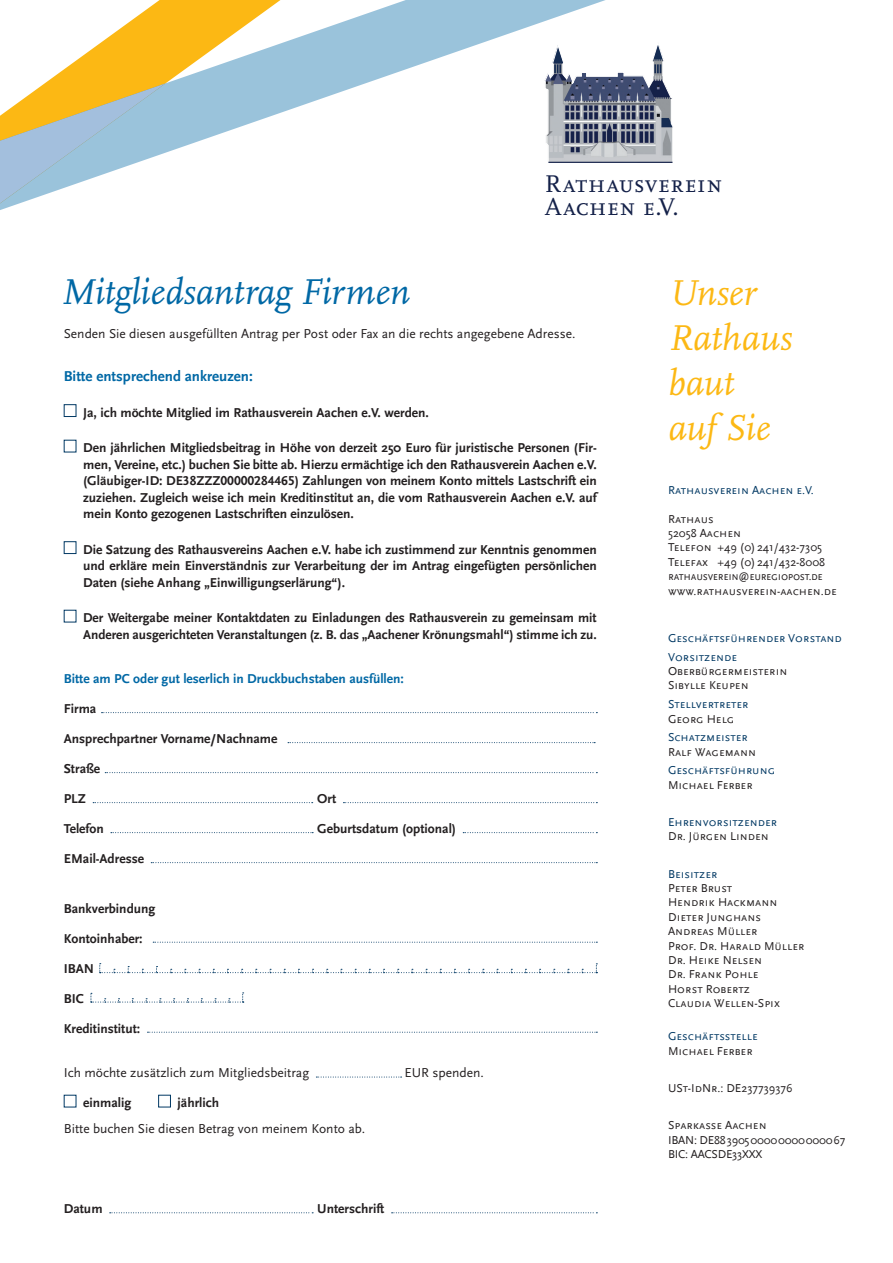
<style>
.page{position:relative;width:893px;height:1263px;background:#fff}
.page>*{position:absolute;margin:0;border:0;box-sizing:border-box;transform-origin:0 0}
.t1{font:italic 37.5px/45px "Scala";letter-spacing:-.01em;color:#fcb814}
.t2{font:italic 37.5px "Scala";color:#0068a5}
.t3{font:25.2px/23.5px "Scala Caps";letter-spacing:.005em;color:#142149}
.t4{font:700 15px "Scala Sans";color:#0068a5}
.t5{font:700 13.5px/16.5px "Scala Sans";color:#231f20;text-align:justify}
.t6{font:13.5px "Scala Sans";color:#231f20}
.t7{font:700 13.5px "Scala Sans";color:#0068a5}
.t8{font:12px/14.4px "Scala Sans Caps";color:#231f20}
.t9{font:12px/18.6px "Scala Sans Caps";color:#013863}
.t10{font:12px/14.4px "Scala Sans Caps";letter-spacing:-.02em;color:#231f20}
.s1{font-family:"Scala Sans Figures"}
</style>
<div class="page">
<svg style="left:661px;top:52px;width:12px;height:111px"></svg>
<hr style="left:548px;top:162px;width:124px;height:1px;background:#142149">
<div style="left:64px;top:404px;width:12px;height:13px;border:1px solid #013863"></div>
<div style="left:64px;top:541px;width:12px;height:13px;border:1px solid #013863"></div>
<svg style="left:102px;top:712px;width:495px;height:1px"></svg>
<svg style="left:288px;top:742px;width:307px;height:1px"></svg>
<svg style="left:105px;top:772px;width:492px;height:1px"></svg>
<svg style="left:93px;top:802px;width:220px;height:1px"></svg>
<svg style="left:343px;top:802px;width:254px;height:1px"></svg>
<svg style="left:111px;top:832px;width:202px;height:1px"></svg>
<svg style="left:463px;top:832px;width:134px;height:1px"></svg>
<svg style="left:151px;top:862px;width:446px;height:1px"></svg>
<svg style="left:153px;top:942px;width:444px;height:1px"></svg>
<svg style="left:147px;top:1032px;width:450px;height:1px"></svg>
<svg style="left:316px;top:1077px;width:86px;height:1px"></svg>
<div style="left:158px;top:1095px;width:13px;height:12px;border:1px solid #013863"></div>
<svg style="left:110px;top:1212px;width:203px;height:1px"></svg>
<svg style="left:392px;top:1212px;width:205px;height:1px"></svg>
<svg style="left:99px;top:963px;width:498px;height:10px"></svg>
<svg style="left:91px;top:992px;width:153px;height:11px"></svg>
<svg style="left:0;top:0;width:661px;height:210px"></svg>
<svg style="left:0;top:83px;width:165px;height:120px"></svg>
<h2 class="t3" style="left:545px;top:172px;width:179px">Rathausverein<br>Aachen e.V.</h2>
<h1 class="t2" style="left:62px;top:273px;width:350px">Mitgliedsantrag Firmen</h1>
<p class="t6" style="left:64px;top:326px;width:513px">Senden Sie diesen ausgefüllten Antrag per Post oder Fax an die rechts angegebene Adresse.</p>
<p class="t4" style="left:64px;top:368px;width:191px">Bitte entsprechend ankreuzen:</p>
<p class="t5" style="left:83px;top:405px;width:347px">Ja, ich möchte Mitglied im Rathausverein Aachen e.V. werden.</p>
<p class="t5" style="left:83px;top:440px;width:515px">Den jährlichen Mitgliedsbeitrag in Höhe von derzeit 250 Euro für juristische Personen (Fir&shy;men, Vereine, etc.) buchen Sie bitte ab. Hierzu ermächtige ich den Rathausverein Aachen e.V. (Gläubiger-ID: DE<span class="s1">38</span>ZZZ<span class="s1">00000284465</span>) Zahlungen von meinem Konto mittels Lastschrift ein zuziehen. Zugleich weise ich mein Kreditinstitut an, die vom Rathausverein Aachen e.V. auf mein Konto gezogenen Lastschriften einzulösen.</p>
<p class="t5" style="left:83px;top:542px;width:515px">Die Satzung des Rathausvereins Aachen e.V. habe ich zustimmend zur Kenntnis genommen und erkläre mein Einverständnis zur Verarbeitung der im Antrag eingefügten persönlichen Daten (siehe Anhang „Einwilligungserlärung“).</p>
<p class="t5" style="left:83px;top:610px;width:515px">Der Weitergabe meiner Kontaktdaten zu Einladungen des Rathausverein zu gemeinsam mit<br>Anderen ausgerichteten Veranstaltungen (z. B. das „Aachener Krönungsmahl“) stimme ich zu.</p>
<p class="t7" style="left:64px;top:671px;width:342px">Bitte am PC oder gut leserlich in Druckbuchstaben ausfüllen:</p>
<p class="t5" style="left:64px;top:701px;width:34px">Firma</p>
<p class="t5" style="left:64px;top:731px;width:215px">Ansprechpartner Vorname/Nachname</p>
<p class="t5" style="left:64px;top:761px;width:38px">Straße</p>
<p class="t5" style="left:64px;top:791px;width:24px">PLZ</p>
<p class="t5" style="left:317px;top:791px;width:21px">Ort</p>
<p class="t5" style="left:64px;top:821px;width:42px">Telefon</p>
<p class="t5" style="left:317px;top:821px;width:140px">Geburtsdatum (optional)</p>
<p class="t5" style="left:64px;top:851px;width:82px">EMail-Adresse</p>
<p class="t5" style="left:64px;top:900px;width:93px">Bankverbindung</p>
<p class="t5" style="left:64px;top:930px;width:80px">Kontoinhaber:</p>
<p class="t5" style="left:64px;top:960px;width:32px">IBAN</p>
<p class="t5" style="left:64px;top:990px;width:22px">BIC</p>
<p class="t5" style="left:64px;top:1020px;width:78px">Kreditinstitut:</p>
<p class="t6" style="left:64px;top:1066px;width:247px">Ich möchte zusätzlich zum Mitgliedsbeitrag</p>
<p class="t6" style="left:404px;top:1066px;width:81px">EUR spenden.</p>
<p class="t5" style="left:83px;top:1095px;width:50px">einmalig</p>
<p class="t5" style="left:178px;top:1095px;width:43px">jährlich</p>
<p class="t6" style="left:64px;top:1121px;width:303px">Bitte buchen Sie diesen Betrag von meinem Konto ab.</p>
<p class="t5" style="left:64px;top:1201px;width:40px">Datum</p>
<p class="t5" style="left:317px;top:1201px;width:69px">Unterschrift</p>
<h1 class="t1" style="left:668px;top:271px;width:125px">Unser<br>Rathaus baut<br>auf Sie</h1>
<p class="t9" style="left:668px;top:481px;width:147px">Rathausverein Aachen e.V.</p>
<p class="t8" style="left:668px;top:512px;width:170px">Rathaus<br>52058 Aachen<br>Telefon +49 (0) 241/432-7305<br>Telefax +49 (0) 241/432-8008 rathausverein@euregiopost.de www.rathausverein-aachen.de</p>
<p class="t9" style="left:668px;top:629px;width:175px">Geschäftsführender Vorstand<br>Vorsitzende</p>
<p class="t8" style="left:668px;top:664px;width:121px">Oberbürgermeisterin<br>Sibylle Keupen</p>
<p class="t9" style="left:668px;top:695px;width:82px">Stellvertreter</p>
<p class="t8" style="left:668px;top:711px;width:68px">Georg Helg</p>
<p class="t9" style="left:668px;top:728px;width:81px">Schatzmeister</p>
<p class="t8" style="left:668px;top:745px;width:90px">Ralf Wagemann</p>
<p class="t9" style="left:668px;top:761px;width:109px">Geschäftsführung</p>
<p class="t8" style="left:668px;top:778px;width:86px">Michael Ferber</p>
<p class="t9" style="left:668px;top:813px;width:110px">Ehrenvorsitzender</p>
<p class="t8" style="left:668px;top:829px;width:102px">Dr. Jürgen Linden</p>
<p class="t9" style="left:668px;top:865px;width:51px">Beisitzer</p>
<p class="t8" style="left:668px;top:881px;width:138px">Peter Brust<br>Hendrik Hackmann<br>Dieter Junghans<br>Andreas Müller<br>Prof. Dr. Harald Müller<br>Dr. Heike Nelsen<br>Dr. Frank Pohle<br>Horst Robertz<br>Claudia Wellen-Spix</p>
<p class="t9" style="left:668px;top:1027px;width:91px">Geschäftsstelle</p>
<p class="t8" style="left:668px;top:1044px;width:86px">Michael Ferber</p>
<p class="t8" style="left:668px;top:1081px;width:126px">USt-IdNr.: DE237739376</p>
<p class="t10" style="left:668px;top:1118px;width:179px">Sparkasse Aachen<br>IBAN: DE88390500000000000067<br>BIC: AACSDE33XXX</p>
</div>
